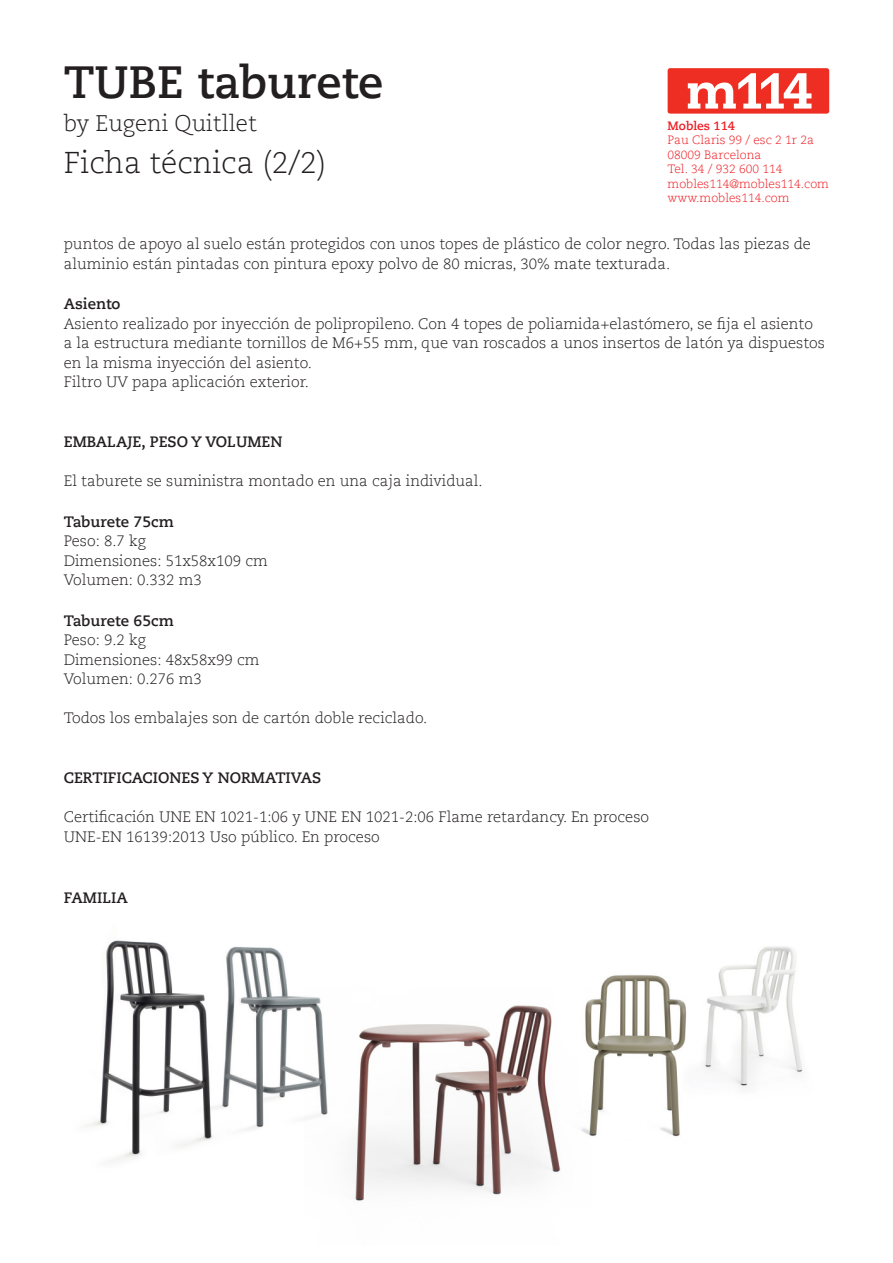
<style>
.page{position:relative;width:893px;height:1263px;background:#fff}
.page>*{position:absolute;margin:0;border:0;box-sizing:border-box;transform-origin:0 0}
.t1{font:700 45px "Caecilia LT Std";color:#231f20}
.t2{font:300 30px "Caecilia LT Std";color:#231f20}
.t3{font:300 22.5px "Caecilia LT Std";color:#231f20}
.t4{font:300 15px/19.5px "Caecilia LT Std";color:#231f20}
.t5{font:700 15px "Caecilia LT Std";color:#231f20}
.t6{font:300 12px/14.4px "Caecilia LT Std";color:#ee1d23}
.t7{font:700 12px "Caecilia LT Std";color:#ee1d23}
</style>
<div class="page">
<div style="left:668px;top:68px;width:161px;height:46px;background:#ee2e22;border-radius:3px"></div>
<svg style="left:688px;top:73px;width:123px;height:36px"></svg>
<img style="left:86px;top:940px;width:717px;height:261px">
<p class="t1" style="left:64px;top:56px;width:321px">TUBE taburete</p>
<p class="t3" style="left:64px;top:110px;width:194px">by Eugeni Quitllet</p>
<p class="t2" style="left:64px;top:146px;width:264px">Ficha técnica (2/2)</p>
<p class="t7" style="left:668px;top:119px;width:69px">Mobles 114</p>
<p class="t6" style="left:668px;top:133px;width:163px">Pau Claris 99 / esc 2 1r 2a<br>08009 Barcelona<br>Tel. 34 / 932 600 114 mobles114@mobles114.com www.mobles114.com</p>
<p class="t4" style="left:64px;top:235px;width:749px">puntos de apoyo al suelo están protegidos con unos topes de plástico de color negro. Todas las piezas de aluminio están pintadas con pintura epoxy polvo de 80 micras, 30% mate texturada.</p>
<p class="t5" style="left:64px;top:295px;width:58px">Asiento</p>
<p class="t4" style="left:64px;top:314px;width:763px">Asiento realizado por inyección de polipropileno. Con 4 topes de poliamida+elastómero, se fija el asiento a la estructura mediante tornillos de M6+55 mm, que van roscados a unos insertos de latón ya dispuestos en la misma inyección del asiento.</p>
<p class="t4" style="left:64px;top:373px;width:247px">Filtro UV papa aplicación exterior.</p>
<p class="t5" style="left:64px;top:433px;width:220px">EMBALAJE, PESO Y VOLUMEN</p>
<p class="t4" style="left:64px;top:472px;width:420px">El taburete se suministra montado en una caja individual.</p>
<p class="t5" style="left:64px;top:513px;width:112px">Taburete 75cm</p>
<p class="t4" style="left:64px;top:532px;width:83px">Peso: 8.7 kg</p>
<p class="t4" style="left:64px;top:551px;width:206px">Dimensiones: 51x58x109 cm</p>
<p class="t4" style="left:64px;top:571px;width:140px">Volumen: 0.332 m3</p>
<p class="t5" style="left:64px;top:612px;width:112px">Taburete 65cm</p>
<p class="t4" style="left:64px;top:631px;width:83px">Peso: 9.2 kg</p>
<p class="t4" style="left:64px;top:650px;width:197px">Dimensiones: 48x58x99 cm</p>
<p class="t4" style="left:64px;top:670px;width:140px">Volumen: 0.276 m3</p>
<p class="t4" style="left:64px;top:709px;width:365px">Todos los embalajes son de cartón doble reciclado.</p>
<p class="t5" style="left:64px;top:769px;width:259px">CERTIFICACIONES Y NORMATIVAS</p>
<p class="t4" style="left:64px;top:808px;width:587px">Certificación UNE EN 1021-1:06 y UNE EN 1021-2:06 Flame retardancy. En proceso</p>
<p class="t4" style="left:64px;top:827px;width:318px">UNE-EN 16139:2013 Uso público. En proceso</p>
<p class="t5" style="left:64px;top:889px;width:66px">FAMILIA</p>
</div>
